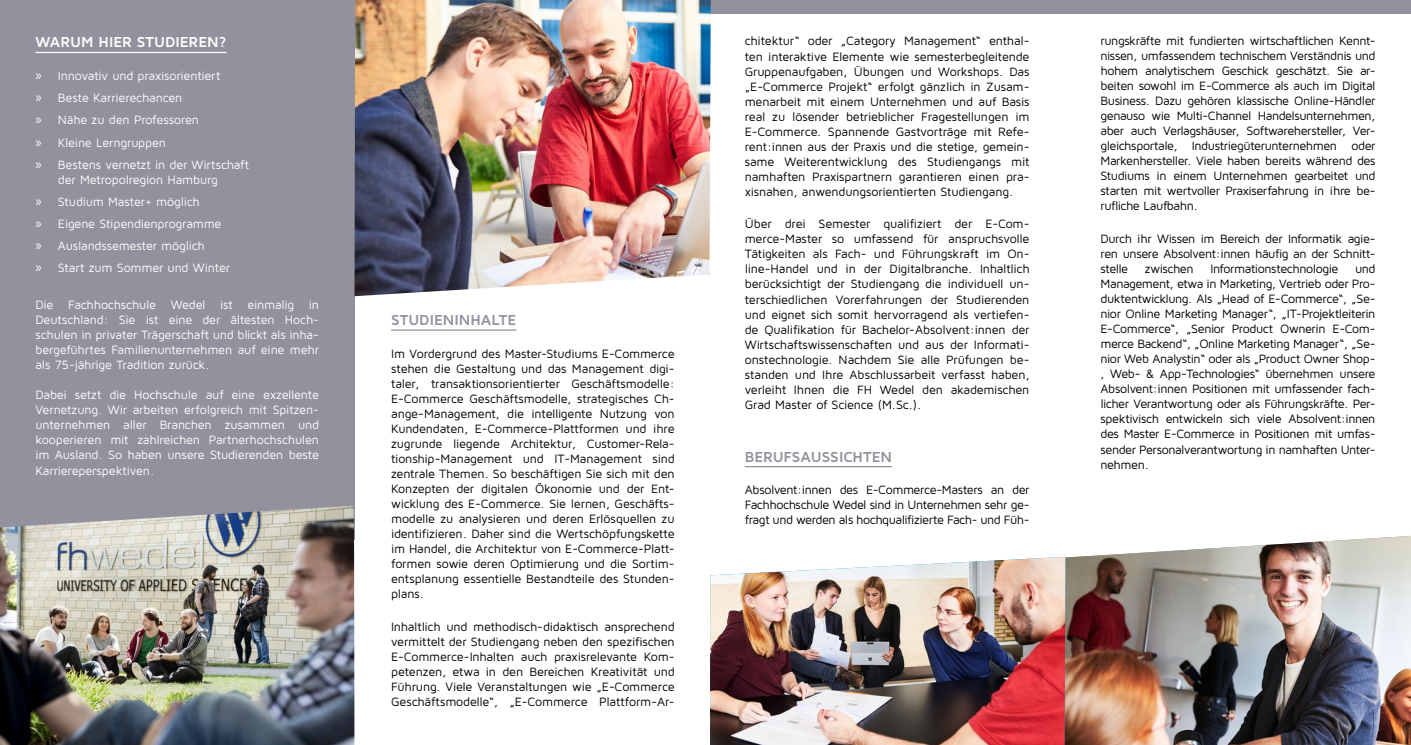
<style>
.page{position:relative;width:1411px;height:745px;background:#fff}
.page>*{position:absolute;margin:0;border:0;box-sizing:border-box;transform-origin:0 0}
.t1{font:700 15px "Maven Pro";letter-spacing:-.005em;color:#92919d}
.t2{font:700 15px "Maven Pro";letter-spacing:-.005em;color:#fff}
.t3{font:12.5px/15px "Maven Pro";letter-spacing:-.025em;color:#000;text-align:justify}
.t4{font:12.5px/15px "Maven Pro";letter-spacing:-.015em;color:#fff}
.s1{font-family:"Myriad Pro";font-size:15px}
</style>
<div class="page">
<div style="left:0;top:0;width:354px;height:539px;background:#92919d"></div>
<div style="left:0;top:0;width:1410px;height:14px;background:#92919d"></div>
<hr style="left:391px;top:329px;width:125px;height:1px;background:#92919d">
<hr style="left:744px;top:465px;width:148px;height:2px;background:#92919d">
<img style="left:354px;top:0;width:356px;height:296px">
<hr style="left:35px;top:52px;width:191px;height:1px;background:#fff">
<img style="left:0;top:506px;width:354px;height:238px">
<img style="left:1065px;top:536px;width:345px;height:208px">
<img style="left:710px;top:556px;width:355px;height:188px">
<p class="t2" style="left:35px;top:33px;width:192px">WARUM HIER STUDIEREN?</p>
<p class="t4" style="left:35px;top:64px;width:215px;line-height:22.1px"><span class="s1">»</span> Innovativ und praxisorientiert<br><span class="s1">»</span> Beste Karrierechancen<br><span class="s1">»</span> Nähe zu den Professoren<br><span class="s1">»</span> Kleine Lerngruppen<br><span class="s1">»</span> Bestens vernetzt in der Wirtschaft</p>
<p class="t4" style="left:35px;top:168px;width:196px;line-height:22.1px;text-indent:23px">der Metropolregion Hamburg<br><span class="s1">»</span> Studium Master+ möglich<br><span class="s1">»</span> Eigene Stipendienprogramme <span class="s1">»</span> Auslandssemester möglich<br><span class="s1">»</span> Start zum Sommer und Winter</p>
<p class="t4" style="left:35px;top:297px;width:285px;text-align:justify">Die Fachhochschule Wedel ist einmalig in Deutschland: Sie ist eine der ältesten Hoch&shy;schulen in privater Trägerschaft und blickt als inha&shy;bergeführtes Familienunternehmen auf eine mehr als 75-jährige Tradition zurück.</p>
<p class="t4" style="left:35px;top:387px;width:285px;text-align:justify">Dabei setzt die Hochschule auf eine exzellente Vernetzung. Wir arbeiten erfolgreich mit Spitzen&shy;unternehmen aller Branchen zusammen und kooperieren mit zahlreichen Partnerhochschulen im Ausland. So haben unsere Studierenden beste Karriereperspektiven.</p>
<p class="t1" style="left:391px;top:310px;width:127px">STUDIENINHALTE</p>
<p class="t3" style="left:391px;top:345px;width:285px">Im Vordergrund des Master-Studiums E-Commerce stehen die Gestaltung und das Management digi&shy;taler, transaktionsorientierter Geschäftsmodelle:<br>E-Commerce Geschäftsmodelle, strategisches Ch&shy;ange-Management, die intelligente Nutzung von Kundendaten, E-Commerce-Plattformen und ihre zugrunde liegende Architektur, Customer-Rela&shy;tionship-Management und IT-Management sind zentrale Themen. So beschäftigen Sie sich mit den Konzepten der digitalen Ökonomie und der Ent&shy;wicklung des E-Commerce. Sie lernen, Geschäfts&shy;modelle zu analysieren und deren Erlösquellen zu identifizieren. Daher sind die Wertschöpfungskette im Handel, die Architektur von E-Commerce-Platt&shy;formen sowie deren Optimierung und die Sortim&shy;entsplanung essentielle Bestandteile des Stunden&shy;plans.</p>
<p class="t3" style="left:391px;top:618px;width:285px">Inhaltlich und methodisch-didaktisch ansprechend vermittelt der Studiengang neben den spezifischen E-Commerce-Inhalten auch praxisrelevante Kom&shy;petenzen, etwa in den Bereichen Kreativität und Führung. Viele Veranstaltungen wie „E-Commerce Geschäftsmodelle“, „E-Commerce Plattform-Ar-</p>
<p class="t3" style="left:744px;top:33px;width:286px">chitektur“ oder „Category Management“ enthal&shy;ten interaktive Elemente wie semesterbegleitende Gruppenaufgaben, Übungen und Workshops. Das „E-Commerce Projekt“ erfolgt gänzlich in Zusam&shy;menarbeit mit einem Unternehmen und auf Basis real zu lösender betrieblicher Fragestellungen im E-Commerce. Spannende Gastvorträge mit Refe&shy;rent:innen aus der Praxis und die stetige, gemein&shy;same Weiterentwicklung des Studiengangs mit namhaften Praxispartnern garantieren einen pra&shy;xisnahen, anwendungsorientierten Studiengang.</p>
<p class="t3" style="left:744px;top:216px;width:286px">Über drei Semester qualifiziert der E-Com&shy;merce-Master so umfassend für anspruchsvolle Tätigkeiten als Fach- und Führungskraft im On&shy;line-Handel und in der Digitalbranche. Inhaltlich berücksichtigt der Studiengang die individuell un&shy;terschiedlichen Vorerfahrungen der Studierenden und eignet sich somit hervorragend als vertiefen&shy;de Qualifikation für Bachelor-Absolvent:innen der Wirtschaftswissenschaften und aus der Informati&shy;onstechnologie. Nachdem Sie alle Prüfungen be&shy;standen und Ihre Abschlussarbeit verfasst haben, verleiht Ihnen die FH Wedel den akademischen Grad Master of Science (M.Sc.).</p>
<p class="t1" style="left:744px;top:446px;width:149px">BERUFSAUSSICHTEN</p>
<p class="t3" style="left:744px;top:482px;width:286px">Absolvent:innen des E-Commerce-Masters an der Fachhochschule Wedel sind in Unternehmen sehr ge&shy;fragt und werden als hochqualifizierte Fach- und Füh-</p>
<p class="t3" style="left:1100px;top:33px;width:276px">rungskräfte mit fundierten wirtschaftlichen Kennt&shy;nissen, umfassendem technischem Verständnis und hohem analytischem Geschick geschätzt. Sie ar&shy;beiten sowohl im E-Commerce als auch im Digital Business. Dazu gehören klassische Online-Händler genauso wie Multi-Channel Handelsunternehmen, aber auch Verlagshäuser, Softwarehersteller, Ver&shy;gleichsportale, Industriegüterunternehmen oder Markenhersteller. Viele haben bereits während des Studiums in einem Unternehmen gearbeitet und starten mit wertvoller Praxiserfahrung in ihre be&shy;rufliche Laufbahn.</p>
<p class="t3" style="left:1100px;top:231px;width:276px">Durch ihr Wissen im Bereich der Informatik agie&shy;ren unsere Absolvent:innen häufig an der Schnitt&shy;stelle</p>
<p class="t3" style="left:1144px;top:261px;width:50px">zwischen</p>
<p class="t3" style="left:1210px;top:261px;width:129px">Informationstechnologie</p>
<p class="t3" style="left:1100px;top:261px;width:276px;text-indent:254px">und Management, etwa in Marketing, Vertrieb oder Pro&shy;duktentwicklung. Als „Head of E-Commerce“, „Se&shy;nior Online Marketing Manager“, „IT-Projektleiterin E-Commerce“, „Senior Product Ownerin E-Com&shy;merce Backend“, „Online Marketing Manager“, „Se&shy;nior Web Analystin“ oder als „Product Owner Shop-, Web- &amp; App-Technologies“ übernehmen unsere Absolvent:innen Positionen mit umfassender fach&shy;licher Verantwortung oder als Führungskräfte. Per&shy;spektivisch entwickeln sich viele Absolvent:innen des Master E-Commerce in Positionen mit umfas&shy;sender Personalverantwortung in namhaften Unter&shy;nehmen.</p>
</div>
